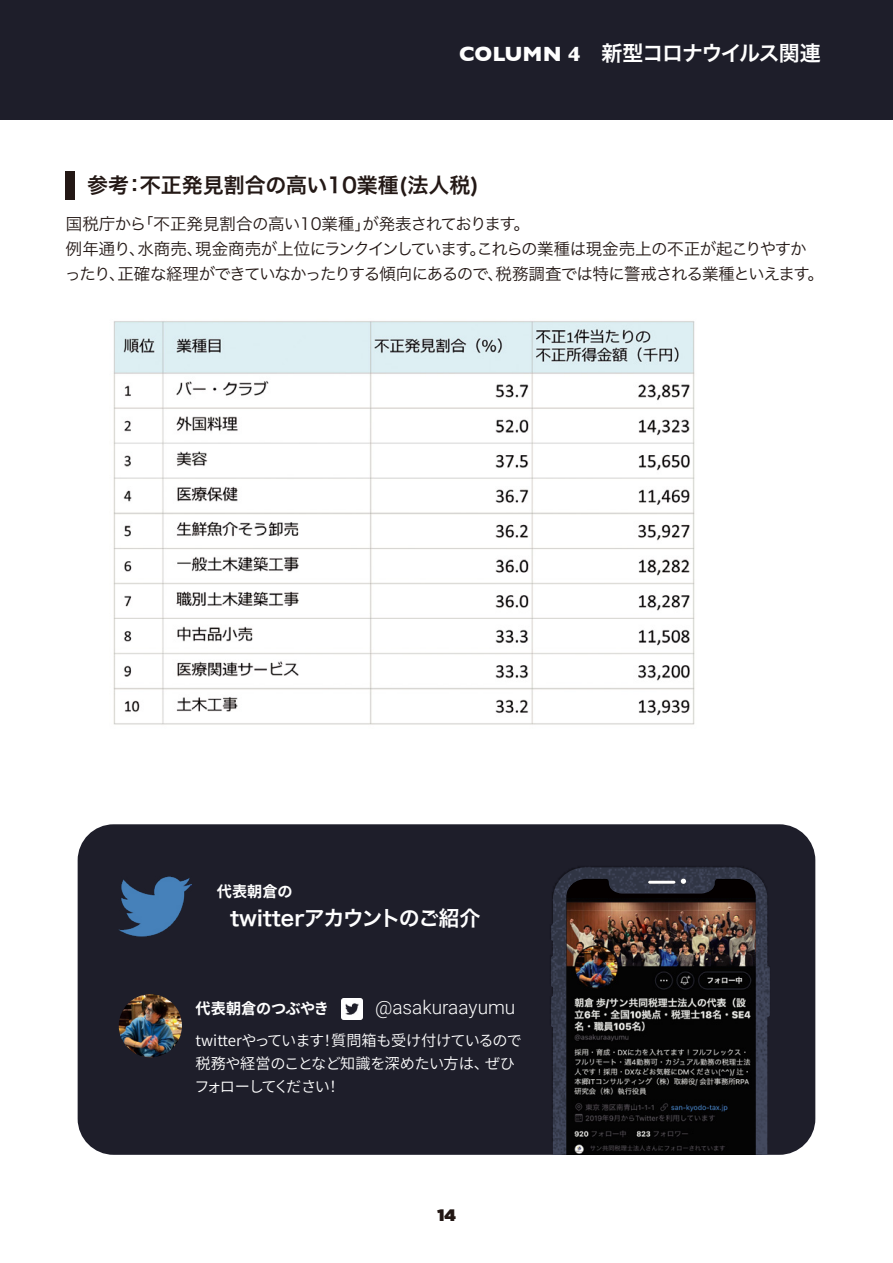
<style>
.page{position:relative;width:893px;height:1263px;background:#fff}
.page>*{position:absolute;margin:0;border:0;box-sizing:border-box;transform-origin:0 0}
.t1{font:21px "Hiragino Sans W6";letter-spacing:-.05em;color:#fff}
.t2{font:21px "Hiragino Sans W6";color:#231815}
.t3{font:300 19.05px "Roboto";color:#fff}
.t4{font:16.5px/24.8px "Hiragino Sans W3";letter-spacing:-.055em;color:#231815}
.t5{font:900 16.5px "i Ciel Gotham";color:#231815}
.t6{font:600 15.15px/23.1px "Noto Sans CJ Kjp";letter-spacing:-.04em;color:#fff}
.t7{font:700 15.15px "Noto Sans CJ Kjp";color:#fff}
.s1{font-family:"Gill Sans";font-weight:700}
</style>
<div class="page">
<div style="left:78px;top:824px;width:737px;height:331px;background:#1e1e2a;border-radius:36px"></div>
<img style="left:497px;top:825px;width:318px;height:330px">
<hr style="left:648px;top:881px;width:27px;height:3px;background:#fff;border-radius:2px">
<svg style="left:681px;top:878px;width:5px;height:6px"></svg>
<img style="left:341px;top:998px;width:21px;height:21px">
<img style="left:119px;top:994px;width:63px;height:63px;border-radius:32px">
<img style="left:118px;top:877px;width:73px;height:60px">
<div style="left:0;top:0;width:893px;height:120px;background:#1e1e2a"></div>
<div style="left:66px;top:171px;width:9px;height:28px;background:#231815"></div>
<img style="left:113px;top:321px;width:582px;height:404px">
<p class="t1" style="left:459px;top:34px;width:363px"><span class="s1">COLUMN 4</span> 新型コロナウイルス関連</p>
<p class="t2" style="left:87px;top:167px;width:393px">参考：不正発見割合の高い10業種(法人税)</p>
<p class="t4" style="left:65px;top:210px;width:761px">国税庁から「不正発見割合の高い10業種」が発表されております。<br>例年通り、水商売、現金商売が上位にランクインしています。これらの業種は現金売上の不正が起こりやすかったり、正確な経理ができていなかったりする傾向にあるので、税務調査では特に警戒される業種といえます。</p>
<p class="t7" style="left:217px;top:883px;width:77px">代表朝倉の</p>
<p class="t1" style="left:230px;top:899px;width:252px">twitterアカウントのご紹介</p>
<p class="t7" style="left:196px;top:999px;width:135px">代表朝倉のつぶやき</p>
<p class="t3" style="left:375px;top:994px;width:142px">@asakuraayumu</p>
<p class="t6" style="left:195px;top:1029px;width:329px">twitterやっています！質問箱も受け付けているので税務や経営のことなど知識を深めたい方は、ぜひフォローしてください！</p>
<p class="t5" style="left:437px;top:1202px;width:20px">14</p>
</div>
